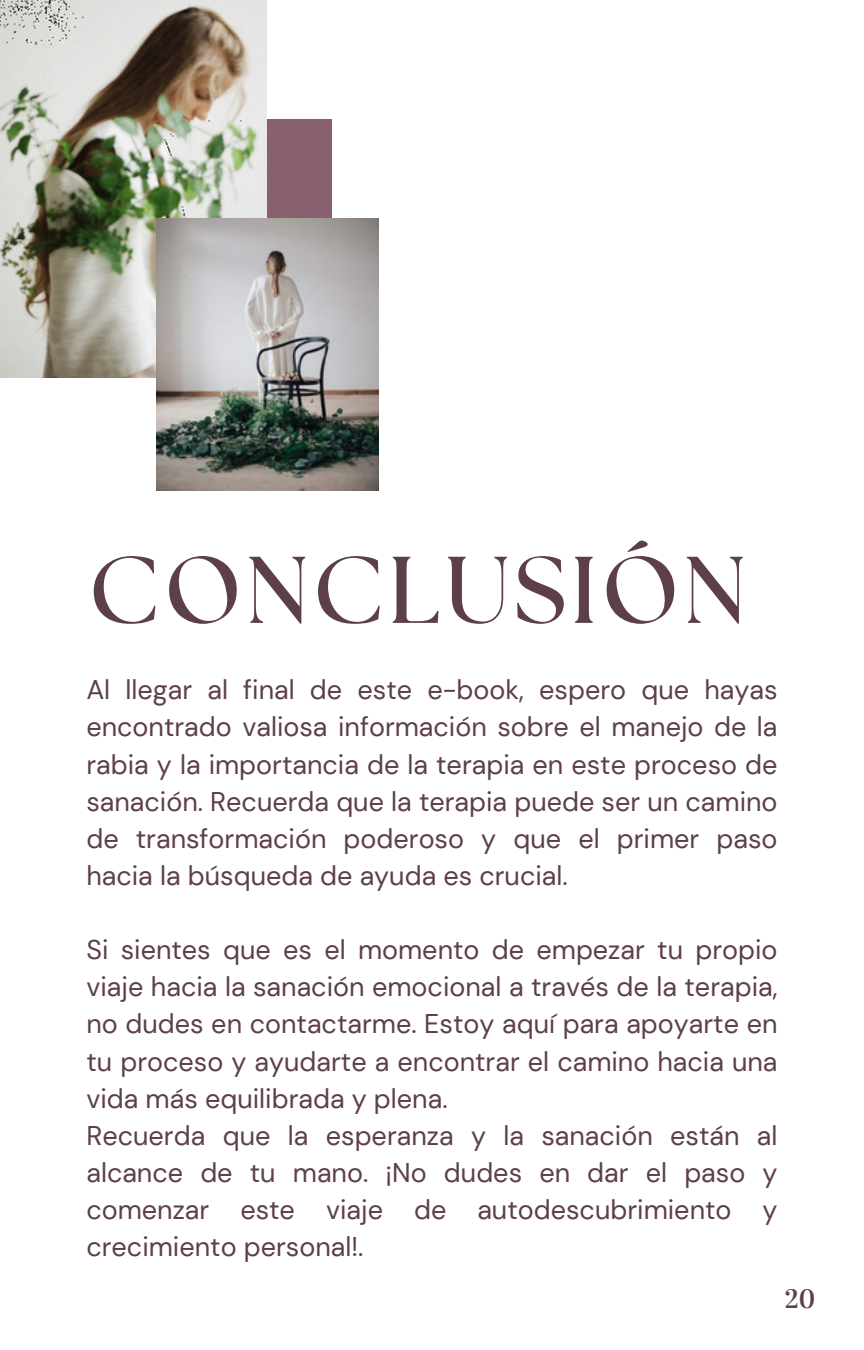
<style>
.page{position:relative;width:864px;height:1350px;background:#fff}
.page>*{position:absolute;margin:0;border:0;box-sizing:border-box;transform-origin:0 0}
.t1{font:700 94.5px "The Seasons";letter-spacing:.045em;color:#5d3f49}
.t2{font:27px/37.1px "DM Sans";color:#5d3f49;text-align:justify}
.t3{font:26.55px "Vidaloka";color:#5d3f49}
</style>
<div class="page">
<div style="left:203px;top:119px;width:129px;height:259px;background:#89606e"></div>
<img style="left:0;top:0;width:267px;height:378px">
<img style="left:156px;top:219px;width:223px;height:272px">
<h1 class="t1" style="left:89px;top:547px;width:659px">CONCLUSIÓN</h1>
<p class="t2" style="left:86px;top:672px;width:693px">Al llegar al final de este e-book, espero que hayas encontrado valiosa información sobre el manejo de la rabia y la importancia de la terapia en este proceso de sanación. Recuerda que la terapia puede ser un camino de transformación poderoso y que el primer paso hacia la búsqueda de ayuda es crucial.</p>
<p class="t2" style="left:86px;top:931px;width:693px">Si sientes que es el momento de empezar tu propio viaje hacia la sanación emocional a través de la terapia, no dudes en contactarme. Estoy aquí para apoyarte en tu proceso y ayudarte a encontrar el camino hacia una vida más equilibrada y plena.</p>
<p class="t2" style="left:86px;top:1117px;width:693px">Recuerda que la esperanza y la sanación están al alcance de tu mano. ¡No dudes en dar el paso y comenzar este viaje de autodescubrimiento y crecimiento personal!.</p>
<p class="t3" style="left:785px;top:1283px;width:32px">20</p>
</div>
